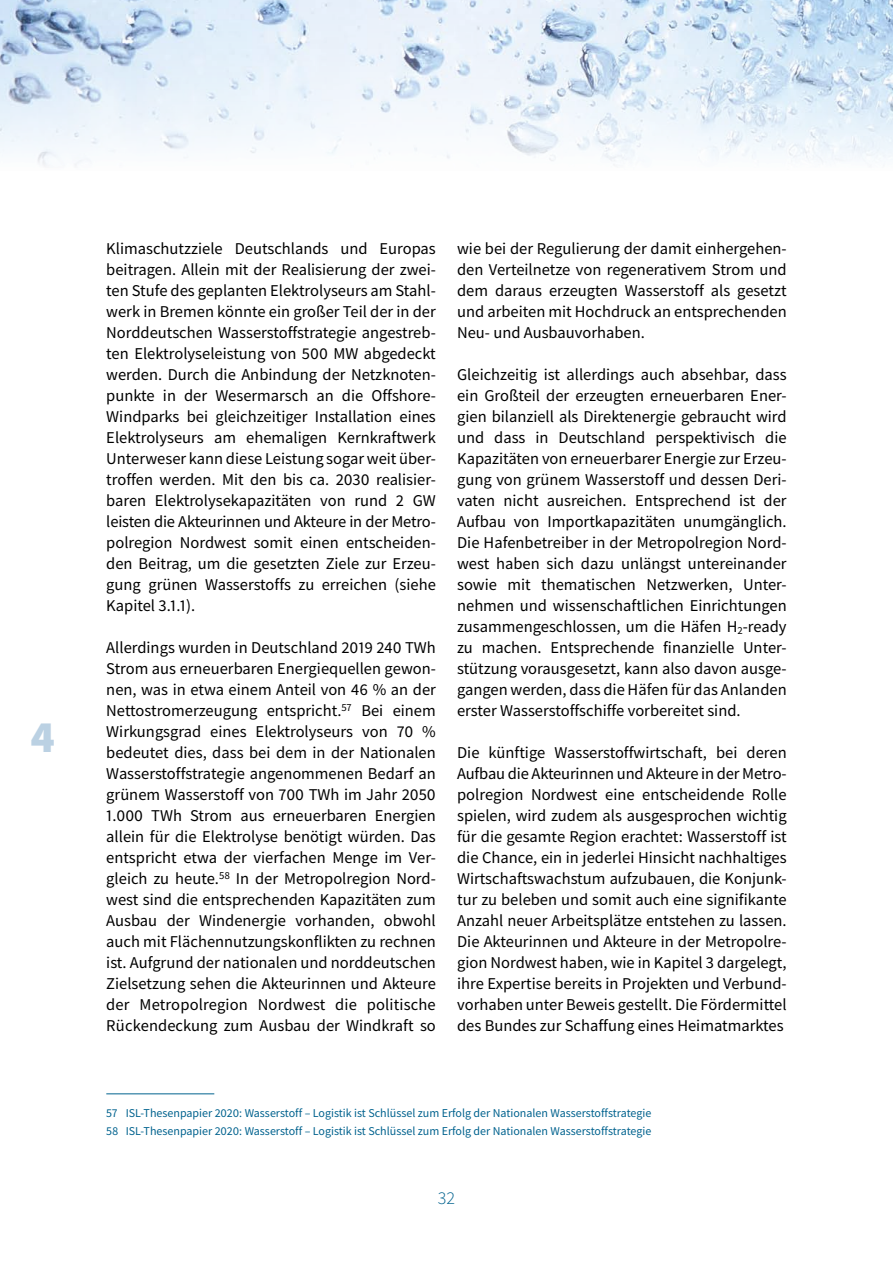
<style>
.page{position:relative;width:893px;height:1263px;background:#fff}
.page>*{position:absolute;margin:0;border:0;box-sizing:border-box;transform-origin:0 0}
.t1{font:900 45px "Source Sans Pro";color:#bbd1e3}
.t2{font:300 18px "Source Sans Pro";color:#00628e}
.t3{font:16.5px/21px "Source Sans Pro";color:#000;text-align:justify}
.t4{font:12px/18.6px "Source Sans Pro";color:#00628e}
</style>
<div class="page">
<img style="left:0;top:0;width:893px;height:166px">
<hr style="left:106px;top:1093px;width:108px;height:1px;background:#00628e">
<h1 class="t1" style="left:30px;top:706px;width:27px">4</h1>
<p class="t3" style="left:106px;top:238px;width:331px">Klimaschutzziele Deutschlands und Europas beitragen. Allein mit der Realisierung der zwei&shy;ten Stufe des geplanten Elektrolyseurs am Stahl&shy;werk in Bremen könnte ein großer Teil der in der Norddeutschen Wasserstoffstrategie angestreb&shy;ten Elektrolyseleistung von 500 MW abgedeckt werden. Durch die Anbindung der Netzknoten&shy;punkte in der Wesermarsch an die Offshore-Windparks bei gleichzeitiger Installation eines Elektrolyseurs am ehemaligen Kernkraftwerk Unterweser kann diese Leistung sogar weit über&shy;troffen werden. Mit den bis ca. 2030 realisier&shy;baren Elektrolysekapazitäten von rund 2 GW leisten die Akteurinnen und Akteure in der Metro&shy;polregion Nordwest somit einen entscheiden&shy;den Beitrag, um die gesetzten Ziele zur Erzeu&shy;gung grünen Wasserstoffs zu erreichen (siehe Kapitel 3.1.1).</p>
<p class="t3" style="left:106px;top:637px;width:331px">Allerdings wurden in Deutschland 2019 240 TWh Strom aus erneuerbaren Energiequellen gewon&shy;nen, was in etwa einem Anteil von 46 % an der Nettostromerzeugung entspricht.<sup>57</sup> Bei einem Wirkungsgrad eines Elektrolyseurs von 70 % bedeutet dies, dass bei dem in der Nationalen Wasserstoffstrategie angenommenen Bedarf an grünem Wasserstoff von 700 TWh im Jahr 2050<br>1.000 TWh Strom aus erneuerbaren Energien allein für die Elektrolyse benötigt würden. Das entspricht etwa der vierfachen Menge im Ver&shy;gleich zu heute.<sup>58</sup> In der Metropolregion Nord&shy;west sind die entsprechenden Kapazitäten zum Ausbau der Windenergie vorhanden, obwohl auch mit Flächennutzungskonflikten zu rechnen ist. Aufgrund der nationalen und norddeutschen Zielsetzung sehen die Akteurinnen und Akteure der Metropolregion Nordwest die politische Rückendeckung zum Ausbau der Windkraft so</p>
<p class="t3" style="left:457px;top:238px;width:331px">wie bei der Regulierung der damit einhergehen&shy;den Verteilnetze von regenerativem Strom und dem daraus erzeugten Wasserstoff als gesetzt und arbeiten mit Hochdruck an entsprechenden Neu- und Ausbauvorhaben.</p>
<p class="t3" style="left:457px;top:364px;width:331px;text-align:left">Gleichzeitig ist allerdings auch absehbar, dass ein Großteil der erzeugten erneuerbaren Ener&shy;gien bilanziell als Direktenergie gebraucht wird und dass in Deutschland perspektivisch die Kapazitäten von erneuerbarer Energie zur Erzeu&shy;gung von grünem Wasserstoff und dessen Deri&shy;vaten nicht ausreichen. Entsprechend ist der Aufbau von Importkapazitäten unumgänglich.<br>Die Hafenbetreiber in der Metropolregion Nord&shy;west haben sich dazu unlängst untereinander sowie mit thematischen Netzwerken, Unter&shy;nehmen und wissenschaftlichen Einrichtungen zusammengeschlossen, um die Häfen H<sub>2</sub>-ready zu machen. Entsprechende finanzielle Unter&shy;stützung vorausgesetzt, kann also davon ausge&shy;gangen werden, dass die Häfen für das Anlanden erster Wasserstoffschiffe vorbereitet sind.</p>
<p class="t3" style="left:457px;top:742px;width:331px;text-align:left">Die künftige Wasserstoffwirtschaft, bei deren Aufbau die Akteurinnen und Akteure in der Metro&shy;polregion Nordwest eine entscheidende Rolle spielen, wird zudem als ausgesprochen wichtig für die gesamte Region erachtet: Wasserstoff ist die Chance, ein in jederlei Hinsicht nachhaltiges Wirtschaftswachstum aufzubauen, die Konjunk&shy;tur zu beleben und somit auch eine signifikante Anzahl neuer Arbeitsplätze entstehen zu lassen.<br>Die Akteurinnen und Akteure in der Metropolre&shy;gion Nordwest haben, wie in Kapitel 3 dargelegt, ihre Expertise bereits in Projekten und Verbund&shy;vorhaben unter Beweis gestellt. Die Fördermittel des Bundes zur Schaffung eines Heimatmarktes</p>
<p class="t4" style="left:106px;top:1103px;width:546px">57 ISL-Thesenpapier 2020: Wasserstoff – Logistik ist Schlüssel zum Erfolg der Nationalen Wasserstoffstrategie<br>58 ISL-Thesenpapier 2020: Wasserstoff – Logistik ist Schlüssel zum Erfolg der Nationalen Wasserstoffstrategie</p>
<p class="t2" style="left:438px;top:1187px;width:19px">32</p>
</div>
